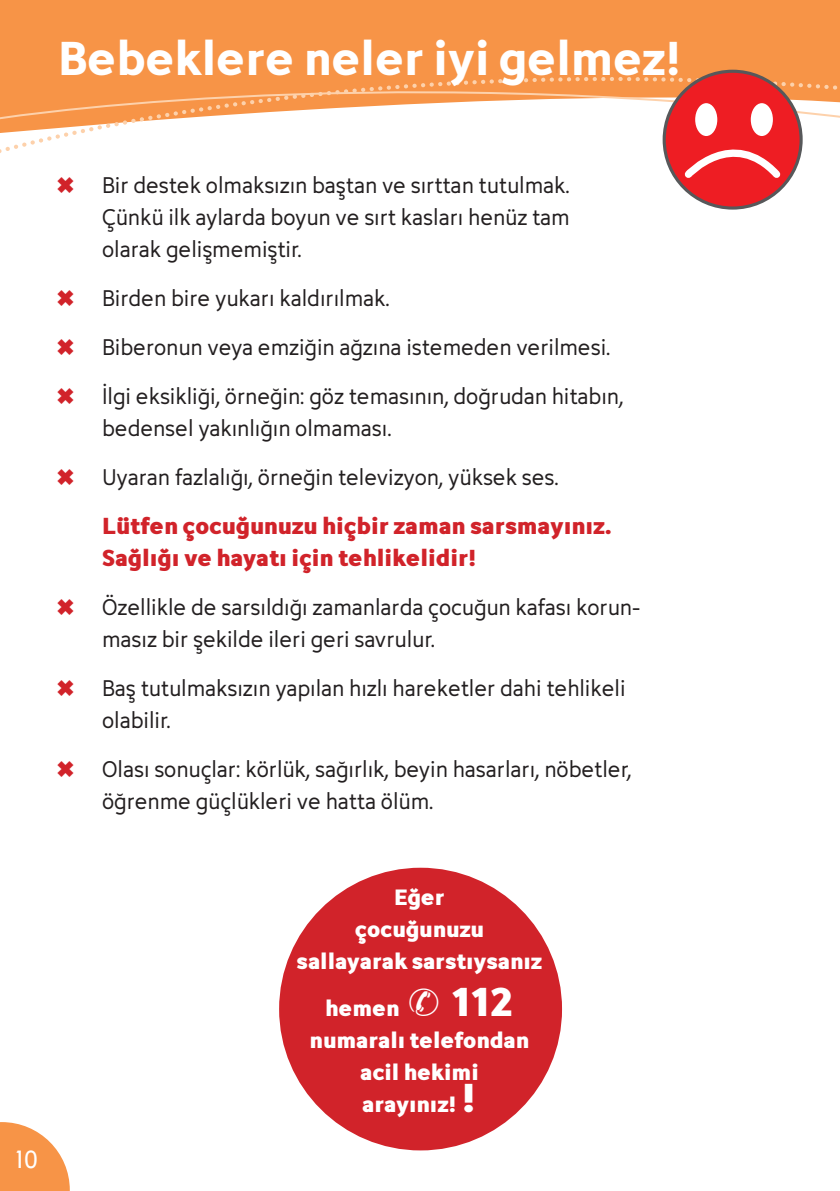
<style>
.page{position:relative;width:840px;height:1191px;background:#fff}
.page>*{position:absolute;margin:0;border:0;box-sizing:border-box;transform-origin:0 0}
.t1{font:700 48.2px "Avancement 2020";color:#fff}
.t2{font:900 40px "Avancement 2020";color:#fff}
.t3{font:24px "Stilu";color:#fff}
.t4{font:23px/32px "Avancement 2020";color:#231f20}
.t5{font:900 23px/32px "Avancement 2020";color:#d1232a}
.t6{font:900 22px/32px "Avancement 2020";color:#fff;text-align:center}
.s1{font-size:40px}
</style>
<div class="page">
<svg style="left:0;top:1122px;width:70px;height:69px"></svg>
<div style="left:0;top:0;width:839px;height:50px;background:#f79447"></div>
<svg style="left:0;top:50px;width:839px;height:109px"></svg>
<svg style="left:0;top:58px;width:839px;height:65px"></svg>
<div style="left:663px;top:71px;width:137px;height:137px;background:#ee1d23;border-radius:50%"></div>
<div style="left:662px;top:70px;width:140px;height:140px;border:3px solid #57585a;border-radius:50%"></div>
<div style="left:694px;top:103px;width:23px;height:33px;background:#fff;border-radius:50%"></div>
<div style="left:750px;top:103px;width:22px;height:33px;background:#fff;border-radius:50%"></div>
<svg style="left:680px;top:127px;width:106px;height:58px"></svg>
<div style="left:279px;top:867px;width:282px;height:283px;background:#d1232a;border-radius:50%"></div>
<h1 class="t1" style="left:58px;top:17px;width:625px">Bebeklere neler iyi gelmez!</h1>
<p class="t3" style="left:15px;top:1143px;width:25px">10</p>
<p class="t4" style="left:102px;top:169px;width:469px;text-align:justify">Bir destek olmaksızın baştan ve sırttan tutulmak.<br>Çünkü ilk aylarda boyun ve sırt kasları henüz tam olarak gelişmemiştir.</p>
<p class="t4" style="left:102px;top:274px;width:522px;line-height:49px">Birden bire yukarı kaldırılmak.<br>Biberonun veya emziğin ağzına istemeden verilmesi.<br>İlgi eksikliği, örneğin: göz temasının, doğrudan hitabın,</p>
<p class="t4" style="left:102px;top:404px;width:458px;line-height:49px">bedensel yakınlığın olmaması.<br>Uyaran fazlalığı, örneğin televizyon, yüksek ses.</p>
<p class="t5" style="left:102px;top:509px;width:510px">Lütfen çocuğunuzu hiçbir zaman sarsmayınız.<br>Sağlığı ve hayatı için tehlikelidir!</p>
<p class="t4" style="left:102px;top:591px;width:539px">Özellikle de sarsıldığı zamanlarda çocuğun kafası korun&shy;masız bir şekilde ileri geri savrulur.</p>
<p class="t4" style="left:102px;top:672px;width:524px">Baş tutulmaksızın yapılan hızlı hareketler dahi tehlikeli olabilir.</p>
<p class="t4" style="left:102px;top:753px;width:530px">Olası sonuçlar: körlük, sağırlık, beyin hasarları, nöbetler, öğrenme güçlükleri ve hatta ölüm.</p>
<p class="t6" style="left:296px;top:880px;width:247px">Eğer<br>çocuğunuzu<br>sallayarak sarstıysanız</p>
<p class="t6" style="left:325px;top:991px;width:76px">hemen</p>
<h2 class="t2" style="left:450px;top:967px;width:64px">112</h2>
<p class="t6" style="left:309px;top:1023px;width:221px">numaralı telefondan acil hekimi<br>arayınız! <span class="s1">!</span></p>
</div>
